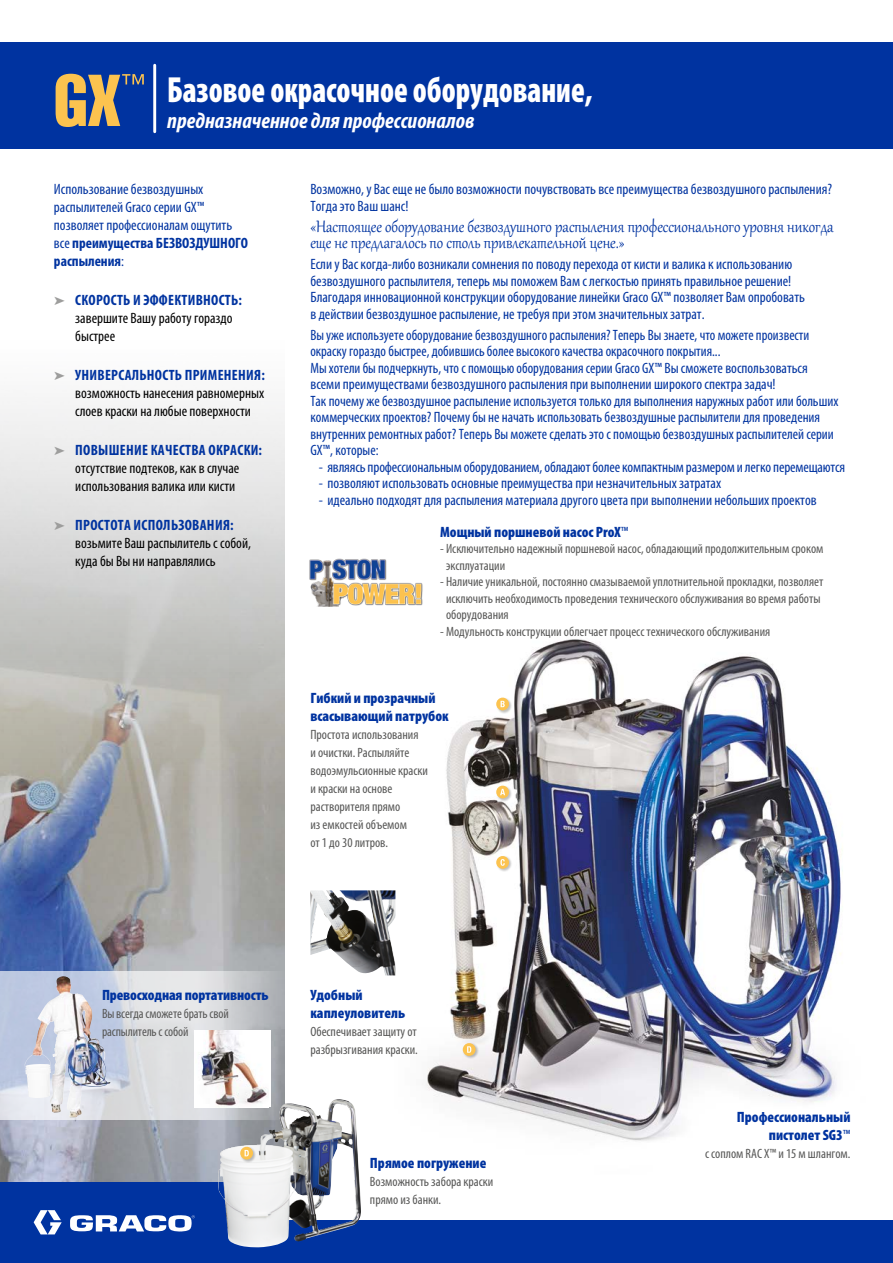
<style>
.page{position:relative;width:893px;height:1263px;background:#fff}
.page>*{position:absolute;margin:0;border:0;box-sizing:border-box;transform-origin:0 0}
.t1{font:900 condensed 36.45px "Myriad Pro";color:#fff;scale:.85 1}
.t2{font:italic 700 condensed 22.35px "Myriad Pro";color:#fff}
.t3{font:20.4px/16.5px "Gabriola";color:#0033a0;scale:.88 1}
.t4{font:condensed 15px/16.5px "Myriad Pro";color:#0033a0}
.t5{font:condensed 15px/16.5px "Myriad Pro";color:#0033a0;scale:.96 1}
.t6{font:condensed 15px/18px "Myriad Pro";color:#000}
.t7{font:900 condensed 15px/18px "Myriad Pro";color:#0033a0}
.t8{font:condensed 13.5px/18px "Myriad Pro";color:#575756}
.s1{font-weight:700}
.s2{color:#9d9d9c}
.s3{font-weight:700;color:#0033a0}
.s4{font-weight:400}
</style>
<div class="page">
<img style="left:0;top:401px;width:285px;height:781px">
<img style="left:395px;top:639px;width:447px;height:502px">
<div style="left:0;top:43px;width:893px;height:106px;background:#0033a0"></div>
<div style="left:0;top:1220px;width:893px;height:43px;background:#0033a0"></div>
<div style="left:0;top:1182px;width:285px;height:55px;background:#0033a0"></div>
<img style="left:310px;top:890px;width:85px;height:85px">
<svg style="left:34px;top:1210px;width:28px;height:24px"></svg>
<svg style="left:70px;top:1215px;width:125px;height:17px"></svg>
<svg style="left:0;top:971px;width:285px;height:149px;background:#cdd1d9"></svg>
<div style="left:195px;top:1030px;width:76px;height:77px;background:#fff"></div>
<img style="left:201px;top:1030px;width:67px;height:75px">
<img style="left:25px;top:977px;width:35px;height:121px">
<img style="left:218px;top:1099px;width:143px;height:148px">
<img style="left:309px;top:558px;width:114px;height:48px">
<svg style="left:56px;top:74px;width:88px;height:53px"></svg>
<div style="left:496px;top:785px;width:16px;height:17px;background:#000;opacity:.25"></div>
<div style="left:496px;top:786px;width:13px;height:12px;background:#fcc34f;border-radius:50%"></div>
<svg style="left:500px;top:789px;width:5px;height:6px"></svg>
<div style="left:496px;top:855px;width:16px;height:17px;background:#000;opacity:.25"></div>
<div style="left:496px;top:856px;width:13px;height:13px;background:#fcc34f;border-radius:50%"></div>
<svg style="left:500px;top:859px;width:5px;height:7px"></svg>
<div style="left:462px;top:1042px;width:17px;height:17px;background:#000;opacity:.25"></div>
<svg style="left:463px;top:1043px;width:13px;height:13px"></svg>
<svg style="left:467px;top:1046px;width:4px;height:7px"></svg>
<div style="left:240px;top:1146px;width:16px;height:17px;background:#000;opacity:.25"></div>
<svg style="left:240px;top:1147px;width:13px;height:12px"></svg>
<svg style="left:245px;top:1150px;width:4px;height:6px"></svg>
<div style="left:496px;top:697px;width:16px;height:17px;background:#000;opacity:.25"></div>
<svg style="left:496px;top:698px;width:13px;height:12px"></svg>
<svg style="left:501px;top:701px;width:4px;height:6px"></svg>
<hr style="left:153px;top:65px;width:3px;height:67px;background:#fff">
<h1 class="t1" style="left:167px;top:66px;width:502px">Базовое окрасочное оборудование,</h1>
<h2 class="t2" style="left:167px;top:107px;width:309px">предназначенное для профессионалов</h2>
<p class="t4" style="left:54px;top:180px;width:196px;line-height:18px">Использование безвоздушных распылителей Graco серии GX™ позволяет профессионалам ощутить все <span class="s1">преимущества БЕЗВОЗДУШНОГО распыления</span>:</p>
<p class="t6" style="left:75px;top:291px;width:168px;text-indent:-21px"><span class="s2">➤</span> <span class="s3">СКОРОСТЬ И ЭФФЕКТИВНОСТЬ: </span>завершите Вашу работу гораздо быстрее</p>
<p class="t6" style="left:75px;top:366px;width:191px;text-align:justify;text-indent:-21px"><span class="s2">➤</span> <span class="s3">УНИВЕРСАЛЬНОСТЬ ПРИМЕНЕНИЯ: </span>возможность нанесения равномерных слоев краски на любые поверхности</p>
<p class="t6" style="left:54px;top:441px;width:210px;text-align:center"><span class="s2">➤</span> <span class="s3">ПОВЫШЕНИЕ КАЧЕСТВА ОКРАСКИ: </span>отсутствие подтеков, как в случае использования валика или кисти</p>
<p class="t6" style="left:75px;top:516px;width:177px;text-indent:-21px"><span class="s2">➤</span> <span class="s3">ПРОСТОТА ИСПОЛЬЗОВАНИЯ: </span>возьмите Ваш распылитель с собой, куда бы Вы ни направлялись</p>
<p class="t4" style="left:310px;top:181px;width:523px">Возможно, у Вас еще не было возможности почувствовать все преимущества безвоздушного распыления?<br>Тогда это Ваш шанс!</p>
<h3 class="t3" style="left:310px;top:216px;width:596px">«Настоящее оборудование безвоздушного распыления профессионального уровня никогда еще не предлагалось по столь привлекательной цене.»</h3>
<p class="t4" style="left:310px;top:256px;width:496px">Если у Вас когда-либо возникали сомнения по поводу перехода от кисти и валика к использованию безвоздушного распылителя, теперь мы поможем Вам с легкостью принять правильное решение!<br>Благодаря инновационной конструкции оборудование линейки Graco GX™ позволяет Вам опробовать в действии безвоздушное распыление, не требуя при этом значительных затрат.</p>
<p class="t5" style="left:310px;top:326px;width:551px">Вы уже используете оборудование безвоздушного распыления? Теперь Вы знаете, что можете произвести окраску гораздо быстрее, добившись более высокого качества окрасочного покрытия...<br>Мы хотели бы подчеркнуть, что с помощью оборудования серии Graco GX™ Вы сможете воспользоваться всеми преимуществами безвоздушного распыления при выполнении широкого спектра задач!<br>Так почему же безвоздушное распыление используется только для выполнения наружных работ или больших коммерческих проектов? Почему бы не начать использовать безвоздушные распылители для проведения внутренних ремонтных работ? Теперь Вы можете сделать это с помощью безвоздушных распылителей серии GX™, которые:</p>
<p class="t4" style="left:319px;top:458px;width:528px">- являясь профессиональным оборудованием, обладают более компактным размером и легко перемещаются</p>
<p class="t4" style="left:319px;top:475px;width:404px">- позволяют использовать основные преимущества при незначительных затратах</p>
<p class="t4" style="left:319px;top:491px;width:499px">- идеально подходят для распыления материала другого цвета при выполнении небольших проектов</p>
<p class="t7" style="left:440px;top:522px;width:190px">Мощный поршневой насос ProX<span class="s4">™</span></p>
<p class="t8" style="left:446px;top:540px;width:379px;line-height:16.5px;text-indent:-6px">- Исключительно надежный поршневой насос, обладающий продолжительным сроком эксплуатации</p>
<p class="t8" style="left:446px;top:573px;width:379px;line-height:16.5px;text-indent:-6px">- Наличие уникальной, постоянно смазываемой уплотнительной прокладки, позволяет исключить необходимость проведения технического обслуживания во время работы оборудования</p>
<p class="t8" style="left:440px;top:622px;width:332px">- Модульность конструкции облегчает процесс технического обслуживания</p>
<p class="t7" style="left:310px;top:689px;width:140px">Гибкий и прозрачный всасывающий патрубок</p>
<p class="t8" style="left:310px;top:726px;width:119px">Простота использования<br>и очистки. Распыляйте водоэмульсионные краски и краски на основе растворителя прямо<br>из емкостей объемом<br>от 1 до 30 литров.</p>
<p class="t7" style="left:102px;top:985px;width:168px">Превосходная портативность</p>
<p class="t8" style="left:102px;top:1004px;width:128px">Вы всегда сможете брать свой распылитель с собой</p>
<p class="t7" style="left:310px;top:985px;width:96px">Удобный каплеуловитель</p>
<p class="t8" style="left:310px;top:1022px;width:109px">Обеспечивает защиту от разбрызгивания краски.</p>
<p class="t7" style="left:370px;top:1153px;width:118px">Прямое погружение</p>
<p class="t8" style="left:370px;top:1172px;width:125px">Возможность забора краски прямо из банки.</p>
<p class="t7" style="left:737px;top:1108px;width:115px;text-align:right">Профессиональный пистолет SG3<span class="s4">™</span></p>
<p class="t8" style="left:705px;top:1144px;width:147px">с соплом RAC X™ и 15 м шлангом.</p>
</div>
